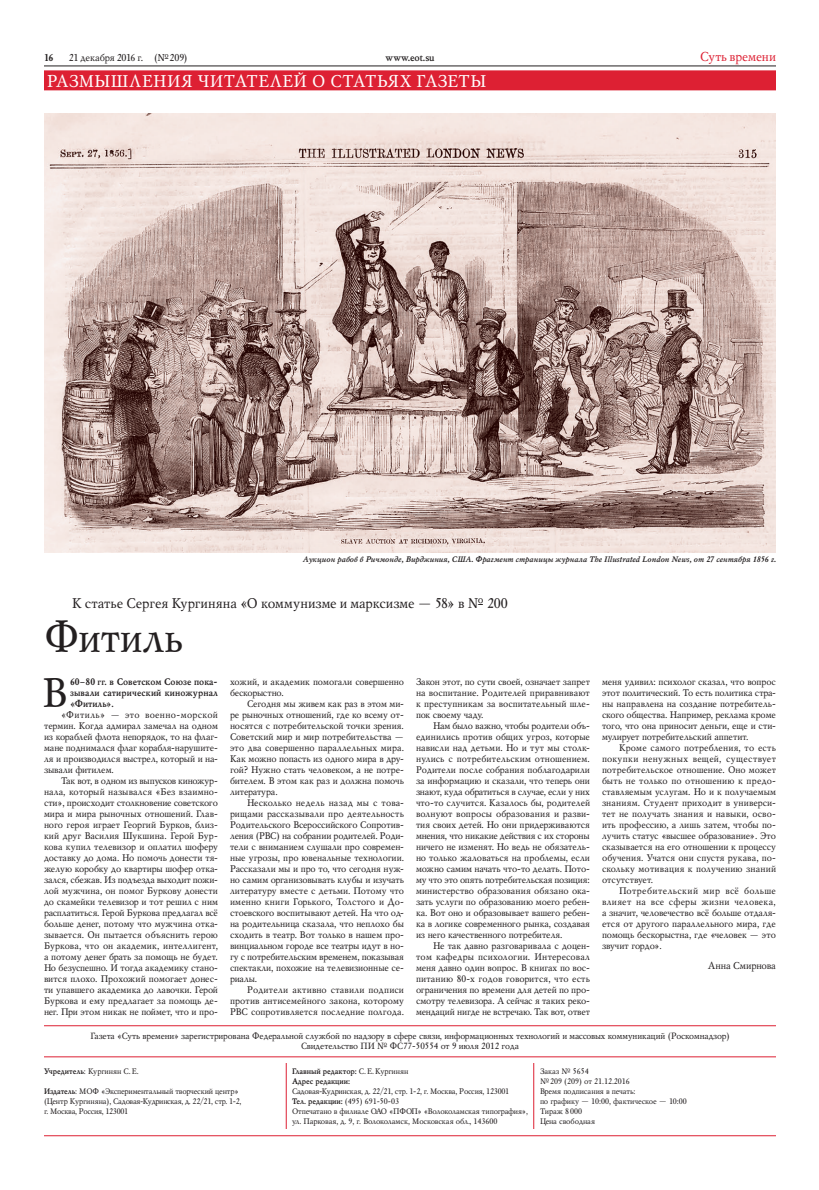
<style>
.page{position:relative;width:819px;height:1190px;background:#fff}
.page>*{position:absolute;margin:0;border:0;box-sizing:border-box;transform-origin:0 0}
.Heading{font:43px "Mysl";letter-spacing:-.01em;color:#231f20}
.DropCap{font:40.9px "Mysl";color:#231f20}
.CT-rubrika{font:17px "Mysl";color:#fff}
.Overheading{font:14px "Mysl";letter-spacing:-.005em;color:#231f20}
.CT1{font:13px "Mysl";letter-spacing:-.01em;color:#dd2033}
.CT1-2{font:10px "Mysl";letter-spacing:-.015em;color:#231f20}
.CT1-3{font:700 10px "Mysl";letter-spacing:-.015em;color:#231f20}
.author{font:10px "Mysl";color:#231f20}
.t1{font:9.5px/11px "Mysl";color:#231f20;text-align:justify}
.DropCap-2{font:700 9.5px/11px "Mysl";letter-spacing:.015em;color:#231f20;text-align:justify}
.t2{font:9.5px/11px "Mysl";letter-spacing:-.02em;color:#231f20}
.t3{font:9px "Mysl";color:#231f20}
.t4{font:8px/10px "Mysl";letter-spacing:-.02em;color:#231f20}
.t5{font:8px/10px "Mysl";color:#231f20}
.t6{font:italic 700 8px "Mysl";color:#231f20}
.t7{font:700 8px "Mysl";color:#231f20}
.s1{font-weight:700}
.s2{font-weight:400}
</style>
<div class="page">
<hr style="left:44px;top:66px;width:732px;height:1px;background:#231f20">
<div style="left:44px;top:70px;width:732px;height:20px;background:#dd2033"></div>
<hr style="left:44px;top:1026px;width:732px;height:1px;background:#dd2033">
<hr style="left:44px;top:1057px;width:732px;height:1px;background:#dd2033">
<hr style="left:44px;top:1136px;width:732px;height:1px;background:#dd2033">
<hr style="left:286px;top:1063px;width:1px;height:66px;background:#dd2033">
<hr style="left:534px;top:1063px;width:1px;height:66px;background:#dd2033">
<img style="left:44px;top:113px;width:732px;height:440px">
<p class="CT1-3" style="left:44px;top:50px;width:11px">16</p>
<p class="CT1-2" style="left:69px;top:51px;width:120px">21 декабря 2016 г. (№209)</p>
<p class="CT1-3" style="left:386px;top:50px;width:51px">www.eot.su</p>
<p class="CT1" style="left:700px;top:48px;width:77px">Суть времени</p>
<p class="CT-rubrika" style="left:47px;top:70px;width:23px">Разм</p>
<p class="CT-rubrika" style="left:94px;top:70px;width:61px">ышления</p>
<p class="CT-rubrika" style="left:198px;top:70px;width:13px">читате</p>
<p class="CT-rubrika" style="left:270px;top:70px;width:73px">лей о стат</p>
<p class="CT-rubrika" style="left:377px;top:70px;width:51px">ьях газет</p>
<p class="CT-rubrika" style="left:470px;top:70px;width:17px">ы</p>
<p class="t6" style="left:303px;top:554px;width:475px">Аукцион рабов в Ричмонде, Вирджиния, США. Фрагмент страницы журнала The Illustrated London News, от 27 сентября 1856 г.</p>
<p class="Overheading" style="left:72px;top:594px;width:437px">К статье Сергея Кургиняна «О коммунизме и марксизме — 58» в № 200</p>
<p class="Heading" style="left:44px;top:609px;width:141px">Фитиль</p>
<p class="DropCap" style="left:42px;top:666px;width:27px">В</p>
<p class="DropCap-2" style="left:70px;top:676px;width:150px">60–80 гг. в Советском Союзе пока&shy;зывали сатирический киножурнал «Фитиль».</p>
<p class="t1" style="left:44px;top:709px;width:176px;text-indent:17px">«Фитиль» — это военно-морской термин. Когда адмирал замечал на одном из кораблей флота непорядок, то на флаг&shy;мане поднимался флаг корабля-нарушите&shy;ля и производился выстрел, который и на&shy;зывали фитилем.</p>
<p class="t1" style="left:44px;top:775px;width:176px;text-indent:17px">Так вот, в одном из выпусков киножур&shy;нала, который назывался «Без взаимно&shy;сти», происходит столкновение советского мира и мира рыночных отношений. Глав&shy;ного героя играет Георгий Бурков, близ&shy;кий друг Василия Шукшина. Герой Бур&shy;кова купил телевизор и оплатил шоферу доставку до дома. Но помочь донести тя&shy;желую коробку до квартиры шофер отка&shy;зался, сбежав. Из подъезда выходит пожи&shy;лой мужчина, он помог Буркову донести до скамейки телевизор и тот решил с ним расплатиться. Герой Буркова предлагал всё больше денег, потому что мужчина отка&shy;зывается. Он пытается объяснить герою Буркова, что он академик, интеллигент, а потому денег брать за помощь не будет.<br>Но безуспешно. И тогда академику стано&shy;вится плохо. Прохожий помогает донес&shy;ти упавшего академика до лавочки. Герой Буркова и ему предлагает за помощь де&shy;нег. При этом никак не поймет, что и про-</p>
<p class="t2" style="left:230px;top:676px;width:176px">хожий, и академик помогали совершенно бескорыстно.</p>
<p class="t1" style="left:230px;top:698px;width:176px;text-indent:17px">Сегодня мы живем как раз в этом ми&shy;ре рыночных отношений, где ко всему от&shy;носятся с потребительской точки зрения.<br>Советский мир и мир потребительства — это два совершенно параллельных мира.<br>Как можно попасть из одного мира в дру&shy;гой? Нужно стать человеком, а не потре&shy;бителем. В этом как раз и должна помочь литература.</p>
<p class="t1" style="left:230px;top:797px;width:176px;text-indent:17px">Несколько недель назад мы с това&shy;рищами рассказывали про деятельность Родительского Всероссийского Сопротив&shy;ления (РВС) на собрании родителей. Роди&shy;тели с вниманием слушали про современ&shy;ные угрозы, про ювенальные технологии.<br>Рассказали мы и про то, что сегодня нуж&shy;но самим организовывать клубы и изучать литературу вместе с детьми. Потому что именно книги Горького, Толстого и До&shy;стоевского воспитывают детей. На что од&shy;на родительница сказала, что неплохо бы сходить в театр. Вот только в нашем про&shy;винциальном городе все театры идут в но&shy;гу с потребительским временем, показывая спектакли, похожие на телевизионные се&shy;риалы.</p>
<p class="t1" style="left:230px;top:984px;width:176px;text-indent:17px">Родители активно ставили подписи против антисемейного закона, которому РВС сопротивляется последние полгода.</p>
<p class="t1" style="left:416px;top:676px;width:176px">Закон этот, по сути своей, означает запрет на воспитание. Родителей приравнивают к преступникам за воспитательный шле&shy;пок своему чаду.</p>
<p class="t1" style="left:416px;top:720px;width:176px;text-indent:17px">Нам было важно, чтобы родители объ&shy;единились против общих угроз, которые нависли над детьми. Но и тут мы столк&shy;нулись с потребительским отношением.<br>Родители после собрания поблагодарили за информацию и сказали, что теперь они знают, куда обратиться в случае, если у них что-то случится. Казалось бы, родителей волнуют вопросы образования и разви&shy;тия своих детей. Но они придерживаются мнения, что никакие действия с их стороны ничего не изменят. Но ведь не обязатель&shy;но только жаловаться на проблемы, если можно самим начать что-то делать. Пото&shy;му что это опять потребительская позиция: министерство образования обязано ока&shy;зать услуги по образованию моего ребен&shy;ка. Вот оно и образовывает вашего ребен&shy;ка в логике современного рынка, создавая из него качественного потребителя.</p>
<p class="t1" style="left:416px;top:940px;width:176px;text-indent:17px">Не так давно разговаривала с доцен&shy;том кафедры психологии. Интересовал меня давно один вопрос. В книгах по вос&shy;питанию 80-х годов говорится, что есть ограничения по времени для детей по про&shy;смотру телевизора. А сейчас я таких реко&shy;мендаций нигде не встречаю. Так вот, ответ</p>
<p class="t1" style="left:602px;top:676px;width:176px">меня удивил: психолог сказал, что вопрос этот политический. То есть политика стра&shy;ны направлена на создание потребитель&shy;ского общества. Например, реклама кроме того, что она приносит деньги, еще и сти&shy;мулирует потребительский аппетит.</p>
<p class="t1" style="left:602px;top:742px;width:176px;text-indent:17px">Кроме самого потребления, то есть покупки ненужных вещей, существует потребительское отношение. Оно может быть не только по отношению к предо&shy;ставляемым услугам. Но и к получаемым знаниям. Студент приходит в универси&shy;тет не получать знания и навыки, осво&shy;ить профессию, а лишь затем, чтобы по&shy;лучить статус «высшее образование». Это сказывается на его отношении к процессу обучения. Учатся они спустя рукава, по&shy;скольку мотивация к получению знаний отсутствует.</p>
<p class="t1" style="left:602px;top:885px;width:176px;text-indent:17px">Потребительский мир всё больше влияет на все сферы жизни человека, а значит, человечество всё больше отдаля&shy;ется от другого параллельного мира, где помощь бескорыстна, где «человек — это звучит гордо».</p>
<p class="author" style="left:708px;top:958px;width:70px">Анна Смирнова</p>
<p class="t3" style="left:90px;top:1030px;width:641px">Газета «Суть времени» зарегистрирована Федеральной службой по надзору в сфере связи, информационных технологий и массовых коммуникаций (Роскомнадзор)</p>
<p class="t3" style="left:301px;top:1040px;width:219px">Свидетельство ПИ № ФС77-50554 от 9 июля 2012 года</p>
<p class="t5" style="left:44px;top:1066px;width:96px"><span class="s1">Учредитель</span>: Кургинян С.Е.</p>
<p class="t4" style="left:44px;top:1086px;width:199px"><span class="s1">Издатель</span>: МОФ «Экспериментальный творческий центр» (Центр Кургиняна), Садовая-Кудринская, д. 22/21, стр. 1-2, г. Москва, Россия, 123001</p>
<p class="t7" style="left:292px;top:1066px;width:118px">Главный редактор: <span class="s2">С.Е.Кургинян</span></p>
<p class="t4" style="left:292px;top:1076px;width:219px"><span class="s1">Адрес редакции:<br></span>Садовая-Кудринская, д. 22/21, стр. 1-2, г. Москва, Россия, 123001</p>
<p class="t5" style="left:292px;top:1096px;width:109px"><span class="s1">Тел. редакции:</span> (495) 691-50-03</p>
<p class="t4" style="left:292px;top:1106px;width:238px">Отпечатано в филиале ОАО «ПФОП» «Волоколамская типография»,</p>
<p class="t4" style="left:292px;top:1116px;width:207px">ул. Парковая, д. 9, г. Волоколамск, Московская обл., 143600</p>
<p class="t5" style="left:540px;top:1066px;width:91px">Заказ № 5654<br>№209 (209) от 21.12.2016</p>
<p class="t5" style="left:540px;top:1086px;width:148px">Время подписания в печать:<br>по графику — 10:00, фактическое — 10:00</p>
<p class="t4" style="left:540px;top:1106px;width:57px">Тираж 8000<br>Цена свободная</p>
</div>
